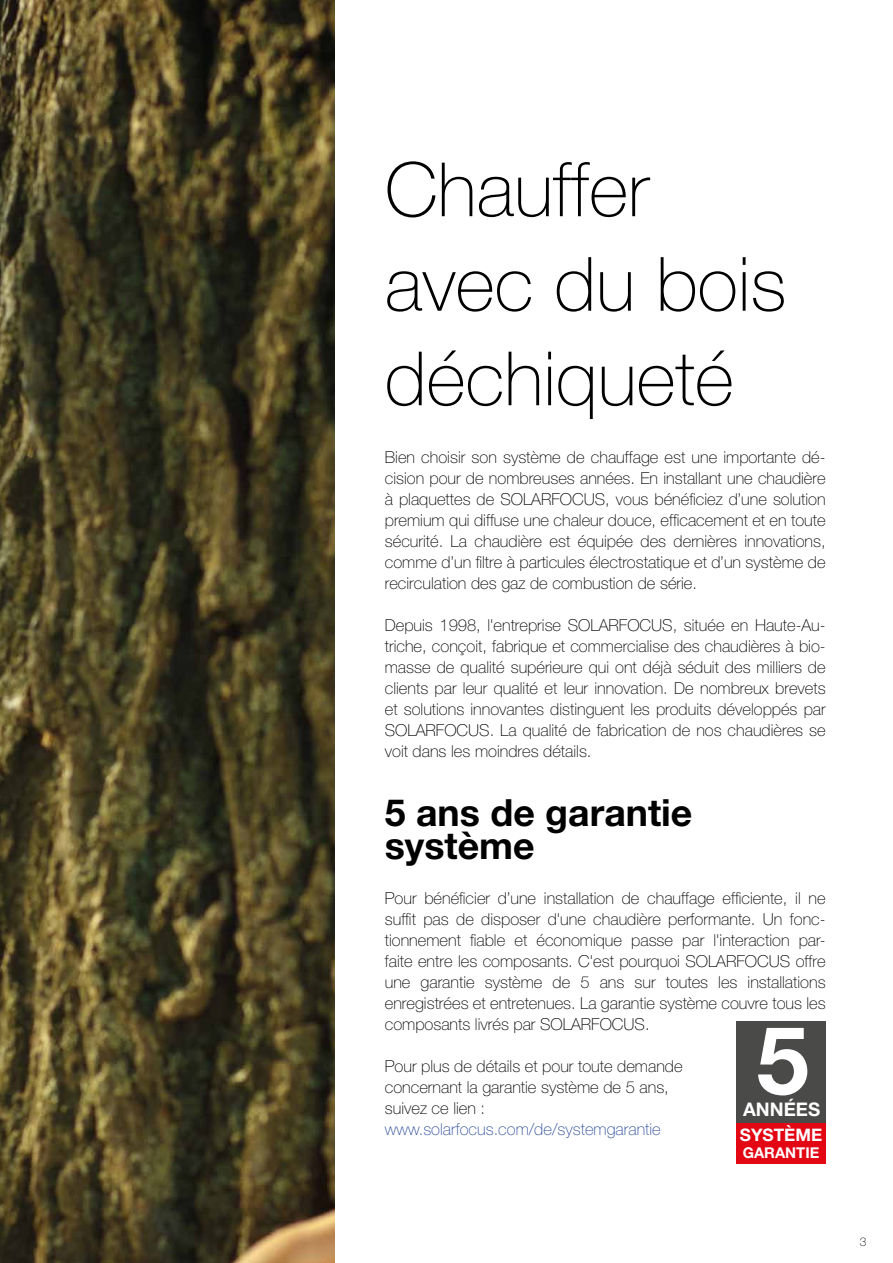
<style>
.page{position:relative;width:893px;height:1263px;background:#fff}
.page>*{position:absolute;margin:0;border:0;box-sizing:border-box;transform-origin:0 0}
.t1{font:100 75px/94.5px "Helvetica Neue LT Pro";color:#000}
.t2{font:700 37.5px/33px "Helvetica Neue LT Pro";color:#000}
.t3{font:700 18.75px "Helvetica Neue LT Pro";color:#fff}
.t4{font:700 17.25px "Helvetica Neue LT Pro";color:#fff}
.t5{font:100 16.5px/21px "Helvetica Neue LT Pro";color:#000;text-align:justify}
.t6{font:100 16.5px "Helvetica Neue LT Pro";color:#2a4b9b}
.t7{font:700 14.85px "Helvetica Neue LT Pro";color:#fff}
.t8{font:100 12px "Helvetica Neue LT Pro";color:#000}
</style>
<div class="page">
<img style="left:0;top:0;width:335px;height:1263px">
<div style="left:736px;top:1022px;width:90px;height:141px;background:#4a4a49"></div>
<div style="left:736px;top:1123px;width:90px;height:41px;background:#e30613"></div>
<svg style="left:758px;top:1028px;width:49px;height:67px"></svg>
<h1 class="t1" style="left:385px;top:141px;width:403px">Chauffer avec du bois déchiqueté</h1>
<p class="t5" style="left:385px;top:447px;width:442px">Bien choisir son système de chauffage est une importante dé&shy;cision pour de nombreuses années. En installant une chaudière à plaquettes de SOLARFOCUS, vous bénéficiez d’une solution premium qui diffuse une chaleur douce, efficacement et en toute sécurité. La chaudière est équipée des dernières innovations, comme d’un filtre à particules électrostatique et d’un système de recirculation des gaz de combustion de série.</p>
<p class="t5" style="left:385px;top:615px;width:442px">Depuis 1998, l'entreprise SOLARFOCUS, située en Haute-Au&shy;triche, conçoit, fabrique et commercialise des chaudières à bio&shy;masse de qualité supérieure qui ont déjà séduit des milliers de clients par leur qualité et leur innovation. De nombreux brevets et solutions innovantes distinguent les produits développés par SOLARFOCUS. La qualité de fabrication de nos chaudières se voit dans les moindres détails.</p>
<h2 class="t2" style="left:385px;top:795px;width:309px">5 ans de garantie système</h2>
<p class="t5" style="left:385px;top:888px;width:442px">Pour bénéficier d’une installation de chauffage efficiente, il ne suffit pas de disposer d'une chaudière performante. Un fonc&shy;tionnement fiable et économique passe par l'interaction par&shy;faite entre les composants. C'est pourquoi SOLARFOCUS offre une garantie système de 5 ans sur toutes les installations enregistrées et entretenues. La garantie système couvre tous les composants livrés par SOLARFOCUS.</p>
<p class="t5" style="left:385px;top:1056px;width:299px;text-align:left">Pour plus de détails et pour toute demande concernant la garantie système de 5 ans, suivez ce lien :</p>
<p class="t6" style="left:385px;top:1120px;width:277px">www.solarfocus.com/de/systemgarantie</p>
<p class="t3" style="left:743px;top:1098px;width:79px">ANNÉES</p>
<p class="t4" style="left:740px;top:1124px;width:84px">SYSTÈME</p>
<p class="t7" style="left:743px;top:1143px;width:78px">GARANTIE</p>
<p class="t8" style="left:860px;top:1235px;width:8px">3</p>
</div>
